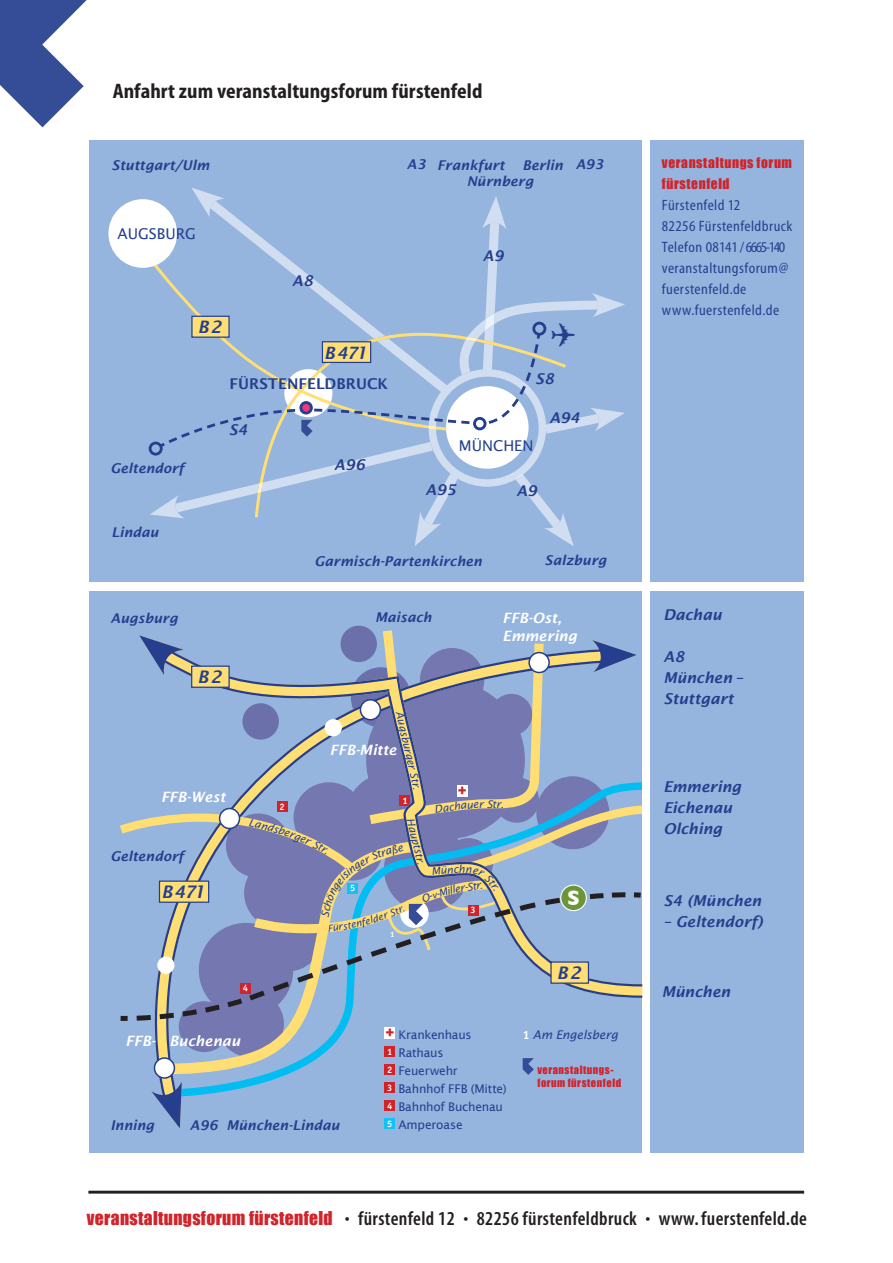
<style>
.page{position:relative;width:893px;height:1263px;background:#fff}
.page>*{position:absolute;margin:0;border:0;box-sizing:border-box;transform-origin:0 0}
.t1{font:21px "Myriad MM 700 400";letter-spacing:.005em;color:#231f20}
.t2{font:700 21px "Gill Sans";color:#fff}
.t3{font:19.8px "Myriad MM 565 300";letter-spacing:.02em;color:#231f20}
.t4{font:italic 600 17.4px "Lucida Sans";letter-spacing:.1em;color:#253f8e}
.t5{font:italic 600 17.25px "Lucida Sans";color:#253f8e}
.t6{font:italic 600 16.95px "Lucida Sans";color:#253f8e}
.t7{font:15px/21px "Myriad MM 400 400";letter-spacing:.03em;color:#253f8e}
.t8{font:italic 600 15px/21px "Lucida Sans";color:#253f8e}
.t9{font:italic 600 14.85px "Lucida Sans";color:#253f8e}
.t10{font:600 14.85px "Lucida Sans";color:#253f8e}
.t11{font:14.85px "Lucida Sans";color:#253f8e}
.t12{font:italic 600 14.25px/18.6px "Lucida Sans";color:#fff}
.t13{font:italic 600 13.5px/16.2px "Lucida Sans";color:#253f8e}
.t14{font:13.5px/21px "Impact";letter-spacing:.045em;color:#d1232a}
.t15{font:800 13.5px "Gill Sans";color:#d1232a}
.t16{font:12px/18px "Lucida Sans";letter-spacing:-.015em;color:#253f8e}
.t17{font:italic 12px "Lucida Sans";letter-spacing:-.01em;color:#253f8e}
.t18{font:italic 10.65px "Lucida Sans";color:#253f8e}
.t19{font:10.5px/13.5px "Impact";letter-spacing:.05em;color:#d1232a}
.t20{font:700 9.3px "Officina Sans";color:#fff}
.t21{font:700 7.8px "Officina Sans";color:#fff}
.s1{font-family:"Gill Sans";font-weight:800;font-size:13.5px;color:#d1232a}
.s2{font-family:"Officina Sans";font-weight:700;font-style:normal;color:#fff}
.s3{font-family:"Impact";font-size:17.55px;color:#d1232a}
.s4{font-family:"Myriad MM 400 600";font-size:17.55px}
</style>
<div class="page">
<div style="left:89px;top:591px;width:553px;height:562px;background:#95b5de"></div>
<div style="left:651px;top:591px;width:153px;height:562px;background:#95b5de"></div>
<svg style="left:151px;top:1081px;width:31px;height:47px"></svg>
<svg style="left:160px;top:1023px;width:225px;height:56px"></svg>
<div style="left:154px;top:1058px;width:20px;height:20px;background:#fff;border-radius:50%"></div>
<div style="left:154px;top:1057px;width:21px;height:22px;border:2px solid #253f8e;border-radius:50%"></div>
<div style="left:384px;top:1028px;width:11px;height:11px;background:#fff"></div>
<div style="left:385px;top:1027px;width:10px;height:12px;background:#fff"></div>
<div style="left:384px;top:1046px;width:11px;height:11px;background:#d1232a"></div>
<div style="left:384px;top:1064px;width:11px;height:11px;background:#d1232a"></div>
<div style="left:384px;top:1082px;width:11px;height:11px;background:#d1232a"></div>
<div style="left:384px;top:1100px;width:11px;height:11px;background:#d1232a"></div>
<div style="left:384px;top:1118px;width:11px;height:11px;background:#15c0f2"></div>
<svg style="left:523px;top:1058px;width:11px;height:17px"></svg>
<div style="left:651px;top:140px;width:153px;height:442px;background:#95b5de"></div>
<div style="left:89px;top:140px;width:553px;height:442px;background:#95b5de"></div>
<div style="left:149px;top:442px;width:14px;height:14px;border:3px solid #253f8e;border-radius:50%"></div>
<div style="left:108px;top:199px;width:69px;height:69px;background:#fff;border-radius:50%"></div>
<hr style="left:88px;top:1191px;width:716px;height:2px;background:#231f20">
<svg style="left:0;top:0;width:87px;height:127px"></svg>
<svg style="left:120px;top:625px;width:523px;height:398px"></svg>
<svg style="left:150px;top:187px;width:475px;height:359px"></svg>
<h1 class="t1" style="left:113px;top:81px;width:371px">Anfahrt zum veranstaltungsforum fürstenfeld</h1>
<p class="t13" style="left:112px;top:157px;width:99px">Stuttgart/Ulm</p>
<p class="t13" style="left:437px;top:157px;width:69px">Frankfurt</p>
<p class="t13" style="left:407px;top:156px;width:20px">A3</p>
<p class="t13" style="left:576px;top:156px;width:29px">A93</p>
<p class="t13" style="left:467px;top:157px;width:98px;text-indent:56px">Berlin<br>Nürnberg</p>
<p class="t11" style="left:118px;top:225px;width:80px">AUGSBURG</p>
<p class="t9" style="left:292px;top:272px;width:22px">A8</p>
<p class="t5" style="left:198px;top:317px;width:25px">B2</p>
<p class="t6" style="left:324px;top:343px;width:44px">B471</p>
<p class="t10" style="left:230px;top:375px;width:160px">FÜRSTENFELDBRUCK</p>
<p class="t13" style="left:111px;top:460px;width:75px">Geltendorf</p>
<p class="t13" style="left:112px;top:524px;width:49px">Lindau</p>
<p class="t9" style="left:229px;top:421px;width:20px">S4</p>
<p class="t9" style="left:334px;top:457px;width:32px">A96</p>
<p class="t9" style="left:483px;top:247px;width:22px">A9</p>
<p class="t9" style="left:535px;top:370px;width:20px">S8</p>
<p class="t9" style="left:549px;top:409px;width:32px">A94</p>
<p class="t11" style="left:459px;top:437px;width:76px">MÜNCHEN</p>
<p class="t9" style="left:425px;top:481px;width:32px">A95</p>
<p class="t9" style="left:516px;top:483px;width:22px">A9</p>
<p class="t13" style="left:111px;top:610px;width:69px">Augsburg</p>
<p class="t4" style="left:197px;top:667px;width:26px">B2</p>
<p class="t12" style="left:161px;top:787px;width:66px">FFB-West</p>
<p class="t13" style="left:111px;top:848px;width:75px">Geltendorf</p>
<p class="t4" style="left:161px;top:882px;width:45px">B471</p>
<p class="t20" style="left:243px;top:982px;width:7px">4</p>
<p class="t20" style="left:280px;top:801px;width:7px">2</p>
<p class="t13" style="left:315px;top:553px;width:169px">Garmisch-Partenkirchen</p>
<p class="t13" style="left:545px;top:552px;width:64px">Salzburg</p>
<p class="t13" style="left:375px;top:609px;width:58px">Maisach</p>
<p class="t18" style="left:405px;top:710px;width:81px;rotate:77deg">Augsburger Str.</p>
<p class="t12" style="left:330px;top:740px;width:68px">FFB-Mitte</p>
<p class="t20" style="left:402px;top:795px;width:7px">1</p>
<p class="t20" style="left:350px;top:882px;width:7px">5</p>
<p class="t18" style="left:416px;top:817px;width:49px;rotate:76deg">Hauptstr.</p>
<p class="t21" style="left:390px;top:929px;width:6px">1</p>
<p class="t12" style="left:503px;top:608px;width:76px">FFB-Ost,<br>Emmering</p>
<p class="t15" style="left:458px;top:782px;width:11px">+</p>
<p class="t18" style="left:487px;top:798px;width:11px">St</p>
<p class="t18" style="left:465px;top:863px;width:8px">n</p>
<p class="t20" style="left:471px;top:904px;width:7px">3</p>
<h1 class="t2" style="left:567px;top:886px;width:14px">S</h1>
<p class="t4" style="left:557px;top:963px;width:26px">B2</p>
<p class="t12" style="left:126px;top:1032px;width:116px">FFB- Buchenau</p>
<p class="t13" style="left:111px;top:1117px;width:45px">Inning</p>
<p class="t13" style="left:190px;top:1117px;width:151px">A96 München-Lindau</p>
<p class="t16" style="left:385px;top:1025px;width:123px"><span class="s1">+</span> Krankenhaus<br><sup>1</sup> Rathaus<br><sup>2</sup> Feuerwehr<br><sup>3</sup> Bahnhof FFB (Mitte)<br><sup>4</sup> Bahnhof Buchenau<br><sup>5</sup> Amperoase</p>
<p class="t17" style="left:523px;top:1028px;width:97px"><span class="s2">1</span> Am Engelsberg</p>
<p class="t19" style="left:537px;top:1063px;width:85px">veranstaltungs&shy;forum fürstenfeld</p>
<p class="t14" style="left:662px;top:152px;width:132px">veranstaltungs forum fürstenfeld</p>
<p class="t7" style="left:662px;top:195px;width:132px">Fürstenfeld 12<br>82256 Fürstenfeldbruck<br>Telefon 08141 / 6665-140 veranstaltungsforum@ fuerstenfeld.de www.fuerstenfeld.de</p>
<p class="t8" style="left:663px;top:604px;width:60px">Dachau</p>
<p class="t8" style="left:663px;top:646px;width:81px">A8<br>München –<br>Stuttgart</p>
<p class="t8" style="left:663px;top:776px;width:79px">Emmering<br>Eichenau<br>Olching</p>
<p class="t8" style="left:663px;top:890px;width:99px">S4 (München</p>
<p class="t8" style="left:663px;top:911px;width:101px">– Geltendorf)</p>
<p class="t8" style="left:662px;top:981px;width:70px">München</p>
<h2 class="t3" style="left:87px;top:1209px;width:721px"><span class="s3">veranstaltungsforum fürstenfeld</span> <span class="s4">•</span> fürstenfeld 12 <span class="s4">•</span> 82256 fürstenfeldbruck <span class="s4">•</span> www. fuerstenfeld.de</h2>
</div>
